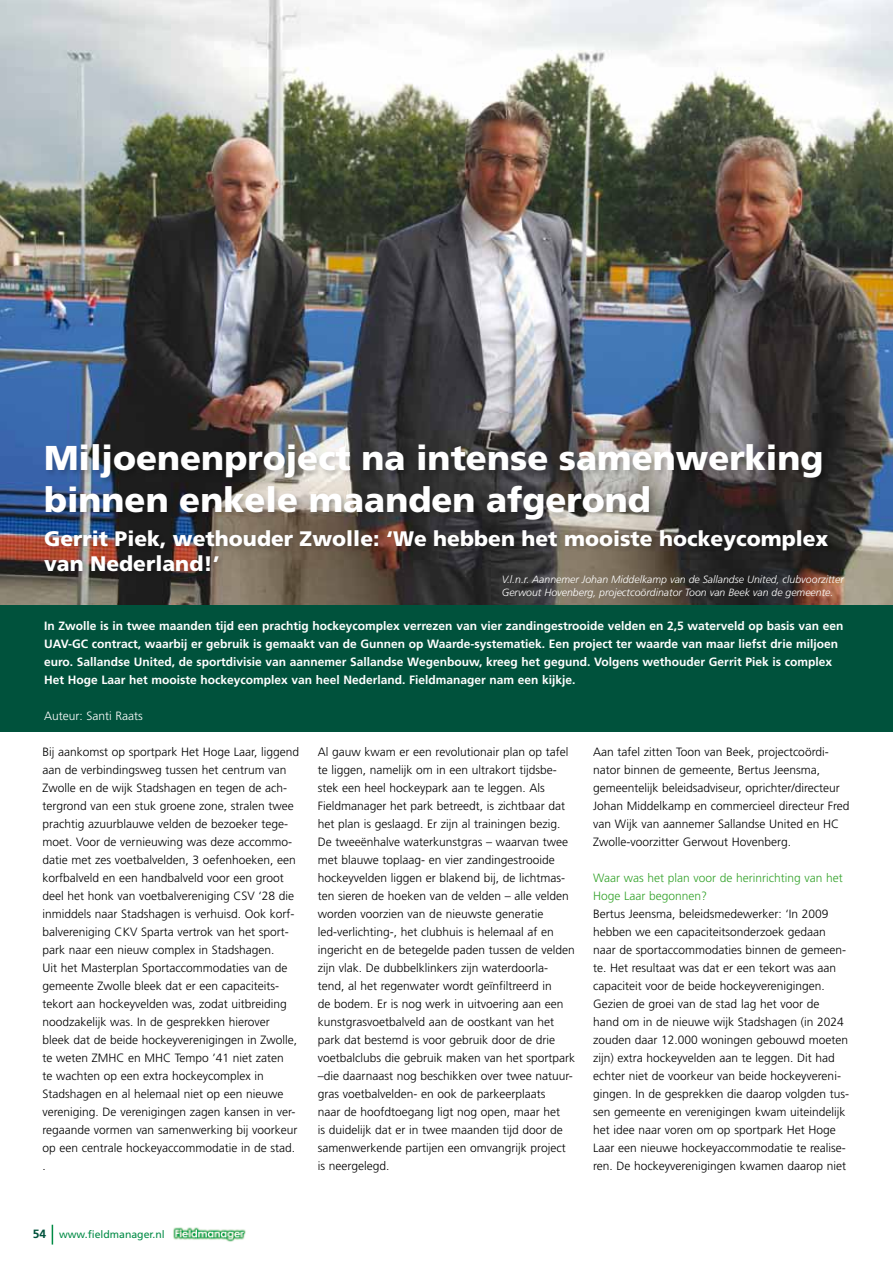
<style>
.page{position:relative;width:893px;height:1263px;background:#fff}
.page>*{position:absolute;margin:0;border:0;box-sizing:border-box;transform-origin:0 0}
.t1{font:900 34.5px/41.4px "Frutiger";color:#fff}
.t2{font:900 21px/25.2px "Frutiger";color:#fff}
.t3{font:300 12px/18px "Frutiger";color:#000}
.t4{font:700 12px/18px "Frutiger";color:#fff}
.t5{font:300 12px/18px "Frutiger";color:#35a32c}
.t6{font:300 12px "Frutiger";color:#fff}
.t7{font:italic 300 10.5px/12.6px "Frutiger";color:#fff}
.t8{font:10.5px "Frutiger";color:#008b45}
.s1{font-weight:700;font-size:12px;color:#00523c}
</style>
<div class="page">
<svg style="left:52px;top:1225px;width:1px;height:19px"></svg>
<img style="left:173px;top:1227px;width:73px;height:15px">
<img style="left:0;top:0;width:893px;height:605px">
<div style="left:0;top:605px;width:893px;height:126px;background:#00523c"></div>
<div style="left:44px;top:443px;width:785px;height:83px;background:#000;opacity:.2"></div>
<div style="left:43px;top:528px;width:792px;height:50px;background:#000;opacity:.2"></div>
<h1 class="t1" style="left:44px;top:437px;width:781px">Miljoenenproject na intense samenwerking binnen enkele maanden afgerond</h1>
<h2 class="t2" style="left:44px;top:525px;width:786px">Gerrit Piek, wethouder Zwolle: ‘We hebben het mooiste hockeycomplex van Nederland!’</h2>
<p class="t7" style="left:502px;top:573px;width:344px">V.l.n.r. Aannemer Johan Middelkamp van de Sallandse United, clubvoorzitter<br>Gerwout Hovenberg, projectcoördinator Toon van Beek van de gemeente.</p>
<p class="t4" style="left:44px;top:617px;width:801px">In Zwolle is in twee maanden tijd een prachtig hockeycomplex verrezen van vier zandingestrooide velden en 2,5 waterveld op basis van een UAV-GC contract, waarbij er gebruik is gemaakt van de Gunnen op Waarde-systematiek. Een project ter waarde van maar liefst drie miljoen euro. Sallandse United, de sportdivisie van aannemer Sallandse Wegenbouw, kreeg het gegund. Volgens wethouder Gerrit Piek is complex Het Hoge Laar het mooiste hockeycomplex van heel Nederland. Fieldmanager nam een kijkje.</p>
<p class="t6" style="left:44px;top:709px;width:100px">Auteur: Santi Raats</p>
<p class="t3" style="left:43px;top:743px;width:258px">Bij aankomst op sportpark Het Hoge Laar, liggend aan de verbindingsweg tussen het centrum van Zwolle en de wijk Stadshagen en tegen de ach&shy;tergrond van een stuk groene zone, stralen twee prachtig azuurblauwe velden de bezoeker tege&shy;moet. Voor de vernieuwing was deze accommo&shy;datie met zes voetbalvelden, 3 oefenhoeken, een korfbalveld en een handbalveld voor een groot deel het honk van voetbalvereniging CSV ‘28 die inmiddels naar Stadshagen is verhuisd. Ook korf&shy;balvereniging CKV Sparta vertrok van het sport&shy;park naar een nieuw complex in Stadshagen.<br>Uit het Masterplan Sportaccommodaties van de gemeente Zwolle bleek dat er een capaciteits&shy;tekort aan hockeyvelden was, zodat uitbreiding noodzakelijk was. In de gesprekken hierover bleek dat de beide hockeyverenigingen in Zwolle, te weten ZMHC en MHC Tempo ’41 niet zaten<br>te wachten op een extra hockeycomplex in Stadshagen en al helemaal niet op een nieuwe vereniging. De verenigingen zagen kansen in ver&shy;regaande vormen van samenwerking bij voorkeur op een centrale hockeyaccommodatie in de stad. .</p>
<p class="t3" style="left:318px;top:743px;width:259px">Al gauw kwam er een revolutionair plan op tafel te liggen, namelijk om in een ultrakort tijdsbe&shy;stek een heel hockeypark aan te leggen. Als Fieldmanager het park betreedt, is zichtbaar dat het plan is geslaagd. Er zijn al trainingen bezig.<br>De tweeënhalve waterkunstgras – waarvan twee met blauwe toplaag- en vier zandingestrooide hockeyvelden liggen er blakend bij, de lichtmas&shy;ten sieren de hoeken van de velden – alle velden worden voorzien van de nieuwste generatie led-verlichting-, het clubhuis is helemaal af en ingericht en de betegelde paden tussen de velden zijn vlak. De dubbelklinkers zijn waterdoorla&shy;tend, al het regenwater wordt geïnfiltreerd in<br>de bodem. Er is nog werk in uitvoering aan een kunstgrasvoetbalveld aan de oostkant van het park dat bestemd is voor gebruik door de drie voetbalclubs die gebruik maken van het sportpark –die daarnaast nog beschikken over twee natuur&shy;gras voetbalvelden- en ook de parkeerplaats<br>naar de hoofdtoegang ligt nog open, maar het<br>is duidelijk dat er in twee maanden tijd door de samenwerkende partijen een omvangrijk project is neergelegd.</p>
<p class="t3" style="left:593px;top:743px;width:258px">Aan tafel zitten Toon van Beek, projectcoördi&shy;nator binnen de gemeente, Bertus Jeensma, gemeentelijk beleidsadviseur, oprichter/directeur Johan Middelkamp en commercieel directeur Fred van Wijk van aannemer Sallandse United en HC Zwolle-voorzitter Gerwout Hovenberg.</p>
<p class="t5" style="left:593px;top:869px;width:251px">Waar was het plan voor de herinrichting van het<br>Hoge Laar begonnen?</p>
<p class="t3" style="left:593px;top:905px;width:258px">Bertus Jeensma, beleidsmedewerker: ‘In 2009 hebben we een capaciteitsonderzoek gedaan naar de sportaccommodaties binnen de gemeen&shy;te. Het resultaat was dat er een tekort was aan capaciteit voor de beide hockeyverenigingen.<br>Gezien de groei van de stad lag het voor de<br>hand om in de nieuwe wijk Stadshagen (in 2024 zouden daar 12.000 woningen gebouwd moeten zijn) extra hockeyvelden aan te leggen. Dit had echter niet de voorkeur van beide hockeyvereni&shy;gingen. In de gesprekken die daarop volgden tus&shy;sen gemeente en verenigingen kwam uiteindelijk het idee naar voren om op sportpark Het Hoge Laar een nieuwe hockeyaccommodatie te realise&shy;ren. De hockeyverenigingen kwamen daarop niet</p>
<p class="t8" style="left:33px;top:1228px;width:133px"><span class="s1">54</span> www.fieldmanager.nl</p>
</div>
